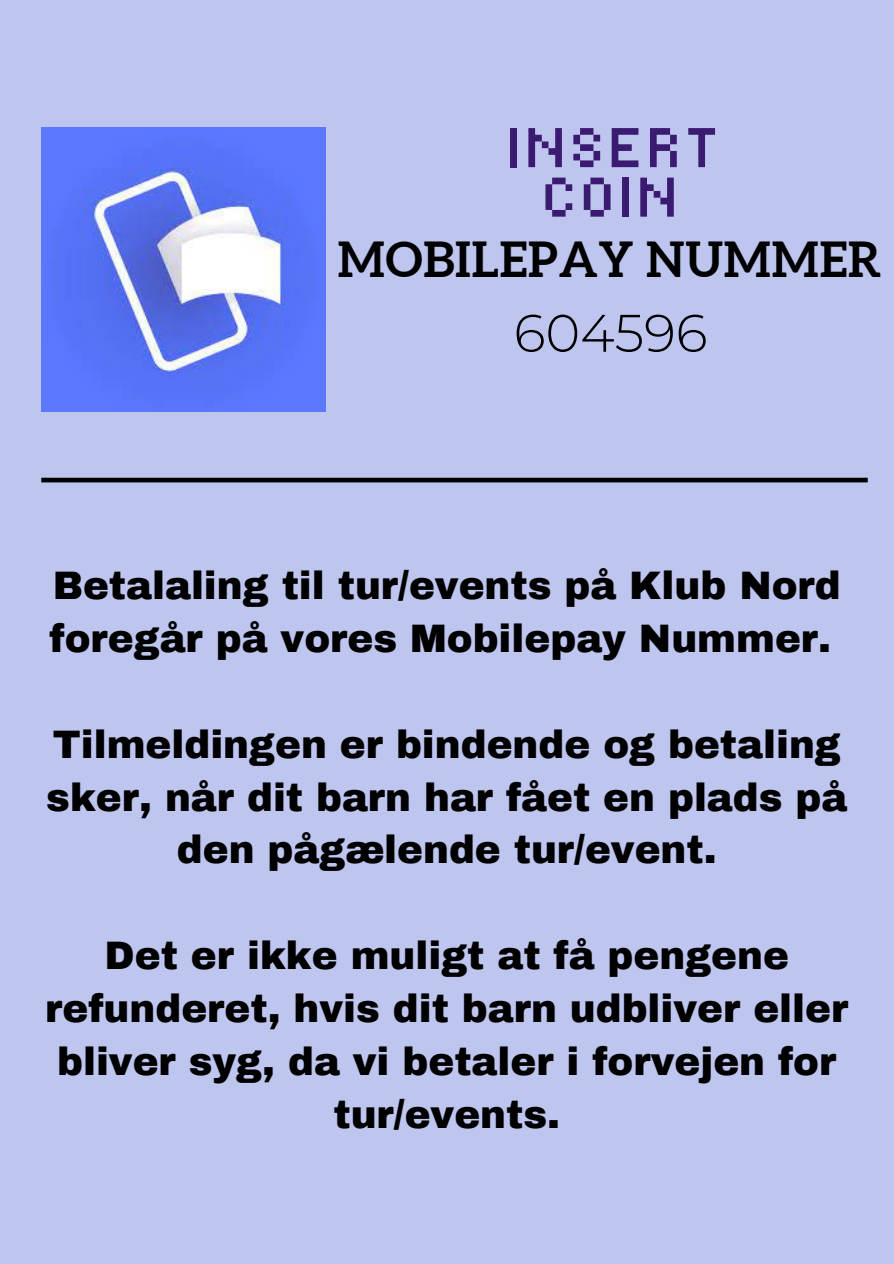
<style>
.page{position:relative;width:894px;height:1264px;background:#fff}
.page>*{position:absolute;margin:0;border:0;box-sizing:border-box;transform-origin:0 0}
.t1{font:55.8px/49.5px "Cristik";letter-spacing:.105em;color:#3b1b72;text-align:center}
.t2{font:300 52.65px "Montserrat";color:#000}
.t3{font:700 48.3px "Aleo";letter-spacing:.015em;color:#000}
.t4{font:900 38.85px/52.8px "Archivo";color:#000;text-align:center}
</style>
<div class="page">
<div style="left:0;top:0;width:893px;height:1263px;background:#bec5ee"></div>
<img style="left:41px;top:128px;width:284px;height:283px">
<div style="left:41px;top:477px;width:826px;height:5px;background:#000"></div>
<h1 class="t1" style="left:507px;top:123px;width:212px">INSERT<br>COIN</h1>
<h1 class="t3" style="left:338px;top:231px;width:544px">MOBILEPAY NUMMER</h1>
<h2 class="t2" style="left:513px;top:301px;width:195px">604596</h2>
<p class="t4" style="left:50px;top:559px;width:792px;text-align:left">Betalaling til tur/events på Klub Nord foregår på vores Mobilepay Nummer.</p>
<p class="t4" style="left:46px;top:718px;width:802px">Tilmeldingen er bindende og betaling sker, når dit barn har fået en plads på den pågælende tur/event.</p>
<p class="t4" style="left:45px;top:929px;width:804px">Det er ikke muligt at få pengene refunderet, hvis dit barn udbliver eller bliver syg, da vi betaler i forvejen for tur/events.</p>
</div>
